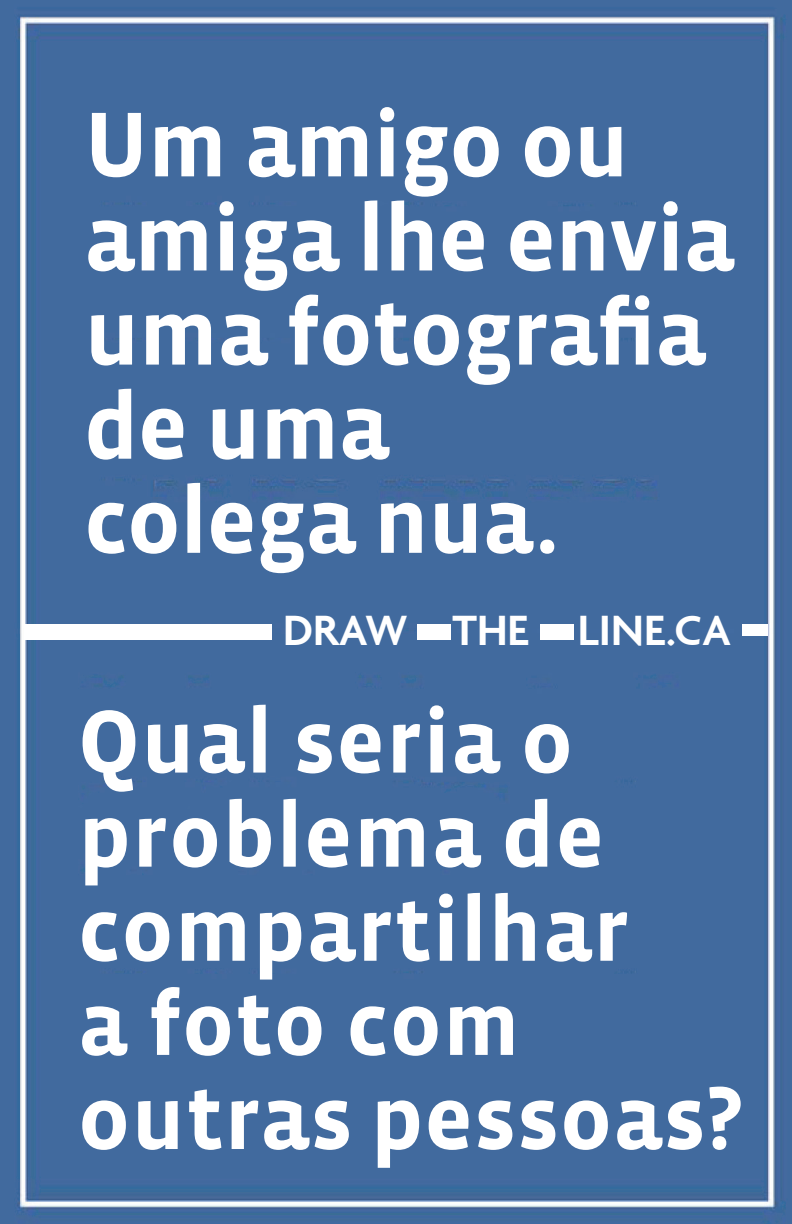
<style>
.page{position:relative;width:792px;height:1224px;background:#416a9e}
.page>*{position:absolute;margin:0;border:0;box-sizing:border-box;transform-origin:0 0}
.t1{font:700 94.1px/94.1px "Vista Sans OT";letter-spacing:-.01em;color:#fff}
.t2{font:700 91.3px/94.1px "Vista Sans OT";letter-spacing:.01em;color:#fff}
.t3{font:600 45.6px "Agenda";color:#fff}
</style>
<div class="page">
<div style="left:25px;top:624px;width:247px;height:16px;background:#fff"></div>
<div style="left:417px;top:624px;width:33px;height:16px;background:#fff"></div>
<div style="left:540px;top:624px;width:33px;height:16px;background:#fff"></div>
<div style="left:743px;top:624px;width:25px;height:12px;background:#fff"></div>
<p class="t1" style="left:84px;top:99px;width:652px">Um amigo ou amiga lhe envia uma fotografia de uma<br>colega nua.</p>
<p class="t3" style="left:283px;top:602px;width:450px">DRAW THE LINE.CA</p>
<p class="t2" style="left:78px;top:697px;width:667px">Qual seria o problema de compartilhar<br>a foto com outras pessoas?</p>
</div>
